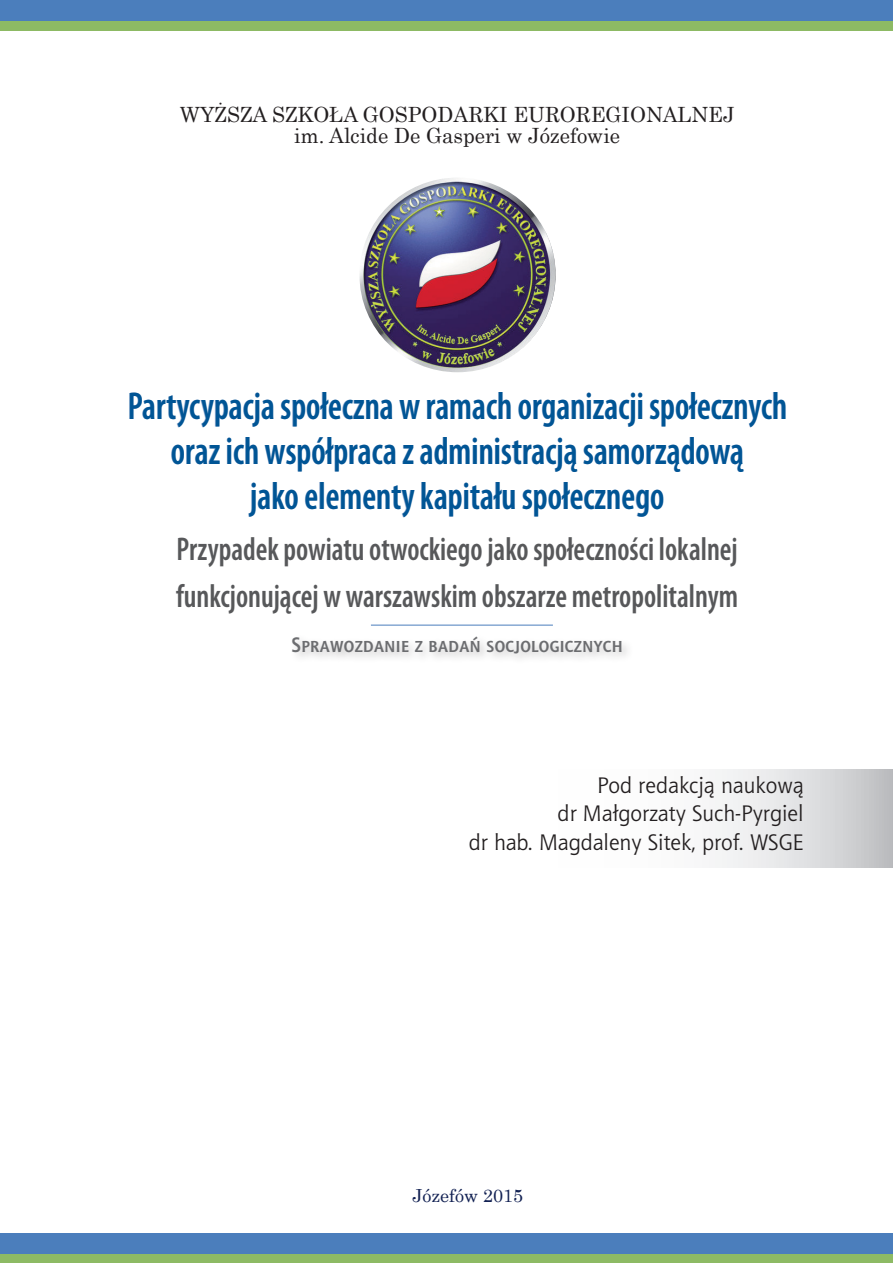
<style>
.page{position:relative;width:893px;height:1263px;background:#fff}
.page>*{position:absolute;margin:0;border:0;box-sizing:border-box;transform-origin:0 0}
.t1{font:600 condensed 39px/45px "Myriad Pro";color:#005595;text-align:center;scale:.9 1}
.t2{font:600 condensed 33px/46.5px "Myriad Pro";color:#57585a;scale:.9 1}
.t3{font:22.5px/28.5px "Aerton EFN";color:#231f20;text-align:right}
.t4{font:21px/21px "Century";color:#231f20;text-align:center}
.t5{font:700 21px "Aerton EFN";letter-spacing:.02em;color:#6c6d70;scale:.9 1}
.t6{font:18px "Century Schoolbook";color:#122153}
</style>
<div class="page">
<div style="left:0;top:1247px;width:893px;height:16px;background:#8dba64"></div>
<div style="left:0;top:1233px;width:893px;height:20px;background:#4b7ebc"></div>
<div style="left:0;top:0;width:893px;height:26px;background:#4b7ebc"></div>
<div style="left:0;top:21px;width:893px;height:10px;background:#8dba64"></div>
<svg style="left:715px;top:769px;width:178px;height:98px"></svg>
<img style="left:359px;top:178px;width:197px;height:194px">
<hr style="left:371px;top:625px;width:182px;height:1px;background:#4b7ebc">
<div style="left:288px;top:633px;width:605px;height:82px;background:#231f20;opacity:.25"></div>
<p class="t4" style="left:180px;top:102px;width:556px">WYŻSZA SZKOŁA GOSPODARKI EUROREGIONALNEJ im. Alcide De Gasperi w Józefowie</p>
<p class="t1" style="left:128px;top:385px;width:734px">Partycypacja społeczna w ramach organizacji społecznych oraz ich współpraca z administracją samorządową<br>jako elementy kapitału społecznego</p>
<p class="t2" style="left:176px;top:526px;width:626px">Przypadek powiatu otwockiego jako społeczności lokalnej funkcjonującej w warszawskim obszarze metropolitalnym</p>
<p class="t5" style="left:291px;top:632px;width:370px">Sprawozdanie z badań socjologicznych</p>
<p class="t3" style="left:469px;top:770px;width:336px">Pod redakcją naukową<br>dr Małgorzaty Such-Pyrgiel<br>dr hab. Magdaleny Sitek, prof. WSGE</p>
<p class="t6" style="left:412px;top:1180px;width:112px">Józefów 2015</p>
</div>
